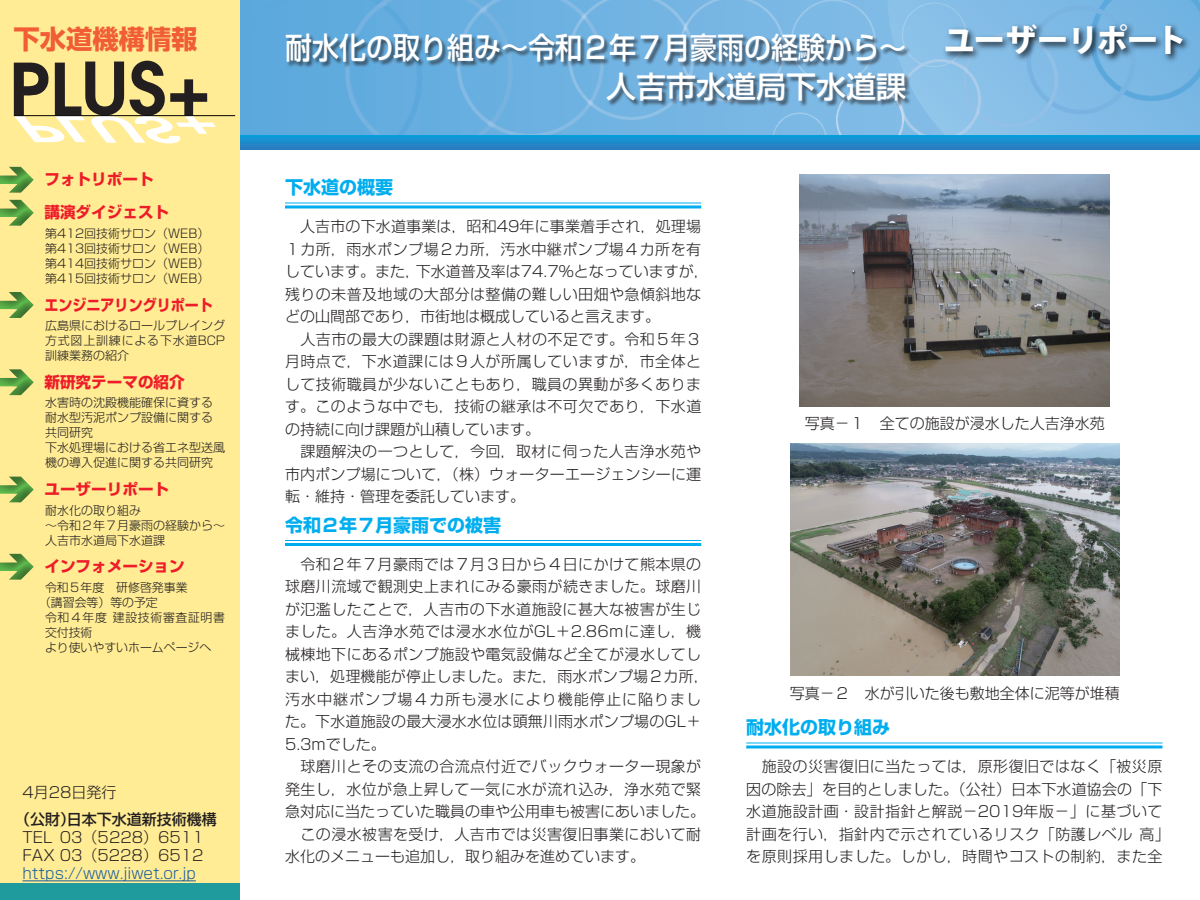
<style>
.page{position:relative;width:1200px;height:900px;background:#fff}
.page>*{position:absolute;margin:0;border:0;box-sizing:border-box;transform-origin:0 0}
.t1{font:500 30px/39px "Shin Go Pro";color:#fff;scale:.9 1}
.t2{font:700 26.25px "Shin Go Pro";color:#f15d36}
.t3{font:700 18px "Shin Go Pro";color:#00aeef}
.t4{font:700 15.6px/33px "Shin Go Pro";color:#ee1b29}
.t5{font:700 15.6px "Shin Go Pro";color:#ee1b29;scale:.9 1}
.t6{font:300 15px/22.5px "Shin Go Pro";letter-spacing:.03em;color:#231f20}
.t7{font:300 15px/18px "Shin Go Pro";color:#231f20}
.t8{font:300 15px "Shin Go Pro";color:#175d9e}
.t9{font:500 15px "Shin Go Pro";color:#231f20}
.t10{font:300 12px/15px "Shin Go Pro";color:#231f20;text-align:justify}
.t11{font:300 12px "Shin Go Pro";letter-spacing:.055em;color:#231f20}
</style>
<div class="page">
<div style="left:0;top:0;width:240px;height:884px;background:#ffec94"></div>
<svg style="left:14px;top:61px;width:202px;height:82px"></svg>
<hr style="left:14px;top:115px;width:221px;height:1px;background:#030303">
<hr style="left:22px;top:880px;width:174px;height:1px;background:#175d9e">
<div style="left:0;top:164px;width:34px;height:30px;background:#231f20;opacity:.5"></div>
<div style="left:0;top:197px;width:34px;height:30px;background:#231f20;opacity:.5"></div>
<div style="left:0;top:289px;width:34px;height:30px;background:#231f20;opacity:.5"></div>
<div style="left:0;top:367px;width:34px;height:30px;background:#231f20;opacity:.5"></div>
<div style="left:0;top:474px;width:34px;height:30px;background:#231f20;opacity:.5"></div>
<div style="left:0;top:551px;width:34px;height:30px;background:#231f20;opacity:.5"></div>
<svg style="left:240px;top:0;width:960px;height:135px;background:#75b5e2"></svg>
<svg style="left:240px;top:135px;width:960px;height:15px;background:#1c8acb"></svg>
<img style="left:938px;top:18px;width:262px;height:59px">
<div style="left:285px;top:34px;width:627px;height:73px;background:#231f20;opacity:.7"></div>
<hr style="left:285px;top:203px;width:416px;height:1px;background:#00aeef">
<hr style="left:285px;top:206px;width:416px;height:2px;background:#00aeef">
<hr style="left:285px;top:540px;width:416px;height:1px;background:#00aeef">
<hr style="left:285px;top:543px;width:416px;height:3px;background:#00aeef">
<hr style="left:746px;top:742px;width:416px;height:2px;background:#00aeef">
<hr style="left:746px;top:746px;width:416px;height:2px;background:#00aeef">
<img style="left:800px;top:174px;width:310px;height:232px">
<img style="left:790px;top:443px;width:329px;height:233px">
<h2 class="t2" style="left:14px;top:18px;width:185px">下水道機構情報</h2>
<p class="t4" style="left:44px;top:161px;width:126px">フォトリポート講演ダイジェスト</p>
<p class="t10" style="left:45px;top:224px;width:166px">第412回技術サロン（WEB）第413回技術サロン（WEB）第414回技術サロン（WEB）第415回技術サロン（WEB）</p>
<p class="t5" style="left:44px;top:292px;width:189px">エンジニアリングリポート</p>
<p class="t10" style="left:45px;top:317px;width:182px">広島県におけるロールプレイング方式図上訓練による下水道BCP訓練業務の紹介</p>
<p class="t4" style="left:44px;top:364px;width:142px">新研究テーマの紹介</p>
<p class="t10" style="left:45px;top:394px;width:181px;text-align:left">水害時の沈殿機能確保に資する耐水型汚泥ポンプ設備に関する共同研究<br>下水処理場における省エネ型送風機の導入促進に関する共同研究</p>
<p class="t4" style="left:44px;top:471px;width:126px">ユーザーリポート</p>
<p class="t10" style="left:45px;top:501px;width:181px;text-align:left">耐水化の取り組み<br>～令和２年７月豪雨の経験から～人吉市水道局下水道課</p>
<p class="t4" style="left:44px;top:548px;width:142px">インフォメーション</p>
<p class="t10" style="left:45px;top:578px;width:144px">令和５年度　研修啓発事業</p>
<p class="t10" style="left:39px;top:593px;width:120px">（講習会等）等の予定</p>
<p class="t11" style="left:45px;top:607px;width:182px">令和４年度 建設技術審査証明書</p>
<p class="t10" style="left:45px;top:623px;width:49px">交付技術</p>
<p class="t10" style="left:45px;top:638px;width:168px">より使いやすいホームページへ</p>
<p class="t7" style="left:22px;top:781px;width:96px">4月28日発行</p>
<p class="t9" style="left:15px;top:807px;width:203px">（公財）日本下水道新技術機構</p>
<p class="t7" style="left:22px;top:826px;width:183px">TEL 03（5228）6511<br>FAX 03（5228）6512</p>
<p class="t8" style="left:22px;top:861px;width:175px">https://www.jiwet.or.jp</p>
<h1 class="t1" style="left:606px;top:25px;width:647px;text-indent:-321px">耐水化の取り組み～令和２年７月豪雨の経験から～ <sup>ユーザーリポート</sup>人吉市水道局下水道課</h1>
<p class="t3" style="left:285px;top:173px;width:109px">下水道の概要</p>
<p class="t6" style="left:285px;top:213px;width:425px">　人吉市の下水道事業は，昭和49年に事業着手され，処理場<br>１カ所，雨水ポンプ場２カ所，汚水中継ポンプ場４カ所を有しています。また，下水道普及率は74.7%となっていますが，残りの未普及地域の大部分は整備の難しい田畑や急傾斜地などの山間部であり，市街地は概成していると言えます。<br>　人吉市の最大の課題は財源と人材の不足です。令和５年３月時点で，下水道課には９人が所属していますが，市全体として技術職員が少ないこともあり，職員の異動が多くあります。このような中でも，技術の継承は不可欠であり，下水道の持続に向け課題が山積しています。<br>　課題解決の一つとして，今回，取材に伺った人吉浄水苑や市内ポンプ場について，（株）ウォーターエージェンシーに運転・維持・管理を委託しています。</p>
<p class="t3" style="left:285px;top:511px;width:217px">令和２年７月豪雨での被害</p>
<p class="t6" style="left:285px;top:551px;width:425px">　令和２年７月豪雨では７月３日から４日にかけて熊本県の球磨川流域で観測史上まれにみる豪雨が続きました。球磨川が氾濫したことで，人吉市の下水道施設に甚大な被害が生じました。人吉浄水苑では浸水水位がGL＋2.86ｍに達し，機械棟地下にあるポンプ施設や電気設備など全てが浸水してしまい，処理機能が停止しました。また，雨水ポンプ場２カ所，汚水中継ポンプ場４カ所も浸水により機能停止に陥りました。下水道施設の最大浸水水位は頭無川雨水ポンプ場のGL＋<br>5.3mでした。<br>　球磨川とその支流の合流点付近でバックウォーター現象が発生し，水位が急上昇して一気に水が流れ込み，浄水苑で緊急対応に当たっていた職員の車や公用車も被害にあいました。　この浸水被害を受け，人吉市では災害復旧事業において耐水化のメニューも追加し，取り組みを進めています。</p>
<p class="t7" style="left:805px;top:413px;width:301px">写真－１　全ての施設が浸水した人吉浄水苑</p>
<p class="t7" style="left:790px;top:682px;width:331px">写真－２　水が引いた後も敷地全体に泥等が堆積</p>
<p class="t3" style="left:746px;top:713px;width:145px">耐水化の取り組み</p>
<p class="t6" style="left:746px;top:753px;width:425px">　施設の災害復旧に当たっては，原形復旧ではなく「被災原因の除去」を目的としました。（公社）日本下水道協会の「下水道施設計画・設計指針と解説－2019年版－」に基づいて計画を行い，指針内で示されているリスク「防護レベル 高」を原則採用しました。しかし，時間やコストの制約，また全</p>
</div>
